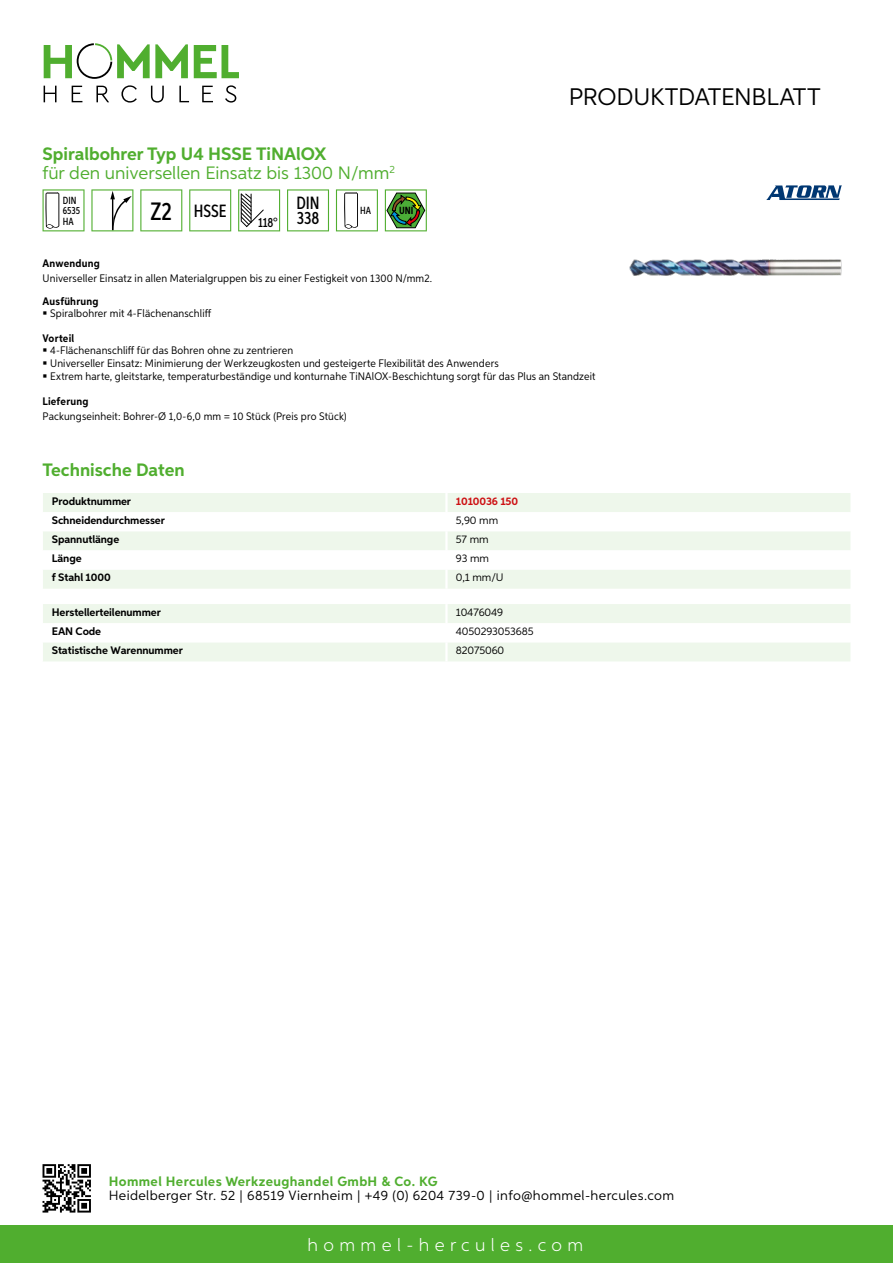
<style>
.page{position:relative;width:893px;height:1263px;background:#fff}
.page>*{position:absolute;margin:0;border:0;box-sizing:border-box;transform-origin:0 0}
.t1{font:24px "Aspira";letter-spacing:-.01em;color:#000}
.t2{font:18px/19.8px "Aspira";color:#50ae2f}
.t3{font:300 18px "Aspira";letter-spacing:.3em;color:#fff}
.t4{font:700 18px "Aspira";color:#50ae2f}
.t5{font:500 17.85px/14.9px "Aspira XX Nar";color:#000}
.t6{font:13.5px "Aspira";letter-spacing:.03em;color:#000}
.t7{font:700 13.5px "Aspira";letter-spacing:.03em;color:#50ae2f}
.t8{font:500 13.35px "Aspira XX Nar";color:#000}
.t9{font:10.95px/12.8px "Aspira Nar";letter-spacing:.015em;color:#000}
.t10{font:700 10.95px "Aspira";letter-spacing:-.01em;color:#000}
.t11{font:10.95px "Aspira";letter-spacing:-.01em;color:#000}
.t12{font:700 10.95px "Aspira Nar";letter-spacing:.02em;color:#000}
.t13{font:700 10.95px "Aspira";letter-spacing:-.01em;color:#cd1013}
.t14{font:500 10.35px/10.4px "Aspira XX Nar";color:#000}
.t15{font:700 10.35px "Aspira XX Nar";color:#000}
.s1{font-weight:700}
.s2{font-size:25.2px}
</style>
<div class="page">
<div style="left:0;top:1226px;width:893px;height:37px;background:#50ae2f"></div>
<svg style="left:43px;top:1164px;width:48px;height:48px"></svg>
<svg style="left:194px;top:45px;width:45px;height:33px"></svg>
<svg style="left:44px;top:43px;width:144px;height:36px"></svg>
<svg style="left:44px;top:86px;width:13px;height:16px"></svg>
<svg style="left:72px;top:86px;width:10px;height:16px"></svg>
<svg style="left:96px;top:86px;width:13px;height:16px"></svg>
<svg style="left:121px;top:85px;width:16px;height:18px"></svg>
<svg style="left:151px;top:86px;width:13px;height:17px"></svg>
<svg style="left:179px;top:86px;width:10px;height:16px"></svg>
<svg style="left:202px;top:86px;width:11px;height:16px"></svg>
<svg style="left:225px;top:85px;width:11px;height:18px"></svg>
<div style="left:43px;top:493px;width:807px;height:96px;background:#eef7eb"></div>
<svg style="left:43px;top:512px;width:807px;height:57px"></svg>
<hr style="left:445px;top:493px;width:3px;height:19px;background:#fff">
<hr style="left:445px;top:512px;width:3px;height:19px;background:#fff">
<hr style="left:445px;top:531px;width:3px;height:19px;background:#fff">
<hr style="left:445px;top:550px;width:3px;height:19px;background:#fff">
<hr style="left:445px;top:569px;width:3px;height:20px;background:#fff">
<svg style="left:43px;top:604px;width:807px;height:57px"></svg>
<hr style="left:445px;top:642px;width:3px;height:19px;background:#fff">
<svg style="left:43px;top:189px;width:42px;height:42px"></svg>
<svg style="left:91px;top:189px;width:42px;height:42px"></svg>
<svg style="left:140px;top:189px;width:42px;height:42px"></svg>
<svg style="left:189px;top:189px;width:42px;height:42px"></svg>
<svg style="left:238px;top:189px;width:42px;height:42px"></svg>
<svg style="left:287px;top:189px;width:42px;height:42px"></svg>
<svg style="left:336px;top:189px;width:42px;height:42px"></svg>
<svg style="left:385px;top:189px;width:42px;height:42px"></svg>
<img style="left:629px;top:259px;width:213px;height:17px">
<svg style="left:766px;top:185px;width:76px;height:15px"></svg>
<h2 class="t2" style="left:43px;top:143px;width:354px"><span class="s1">Spiralbohrer Typ U4 HSSE TiNAlOX<br></span>für den universellen Einsatz bis 1300 N/mm<sup>2</sup></h2>
<p class="t14" style="left:63px;top:195px;width:19px">DIN<br>6535<br>HA</p>
<h3 class="t5" style="left:151px;top:203px;width:77px"><span class="s2">Z2</span> HSSE</h3>
<p class="t8" style="left:258px;top:215px;width:21px">118°</p>
<h3 class="t5" style="left:296px;top:196px;width:25px">DIN<br>338</h3>
<p class="t14" style="left:360px;top:205px;width:12px">HA</p>
<p class="t15" style="left:399px;top:205px;width:16px">UNI</p>
<h1 class="t1" style="left:569px;top:82px;width:253px">Produktdatenblatt</h1>
<p class="t12" style="left:43px;top:257px;width:59px">Anwendung</p>
<p class="t9" style="left:43px;top:272px;width:391px">Universeller Einsatz in allen Materialgruppen bis zu einer Festigkeit von 1300 N/mm2.</p>
<p class="t12" style="left:43px;top:294px;width:58px">Ausführung</p>
<p class="t9" style="left:50px;top:307px;width:163px">Spiralbohrer mit 4-Flächenanschliff</p>
<p class="t12" style="left:43px;top:331px;width:33px">Vorteil</p>
<p class="t9" style="left:50px;top:344px;width:547px">4-Flächenanschliff für das Bohren ohne zu zentrieren<br>Universeller Einsatz: Minimierung der Werkzeugkosten und gesteigerte Flexibilität des Anwenders<br>Extrem harte, gleitstarke, temperaturbeständige und konturnahe TiNAlOX-Beschichtung sorgt für das Plus an Standzeit</p>
<p class="t12" style="left:43px;top:395px;width:47px">Lieferung</p>
<p class="t9" style="left:43px;top:410px;width:306px">Packungseinheit: Bohrer-Ø 1,0-6,0 mm = 10 Stück (Preis pro Stück)</p>
<h2 class="t4" style="left:43px;top:459px;width:144px">Technische Daten</h2>
<p class="t10" style="left:52px;top:494px;width:81px">Produktnummer</p>
<p class="t13" style="left:456px;top:494px;width:64px">1010036 150</p>
<p class="t10" style="left:52px;top:514px;width:115px">Schneidendurchmesser</p>
<p class="t11" style="left:456px;top:514px;width:44px">5,90 mm</p>
<p class="t10" style="left:52px;top:533px;width:69px">Spannutlänge</p>
<p class="t11" style="left:456px;top:533px;width:34px">57 mm</p>
<p class="t10" style="left:52px;top:552px;width:31px">Länge</p>
<p class="t11" style="left:456px;top:552px;width:35px">93 mm</p>
<p class="t10" style="left:52px;top:571px;width:60px">f Stahl 1000</p>
<p class="t11" style="left:456px;top:571px;width:47px">0,1 mm/U</p>
<p class="t10" style="left:52px;top:605px;width:111px">Herstellerteilenummer</p>
<p class="t11" style="left:456px;top:606px;width:49px">10476049</p>
<p class="t10" style="left:52px;top:625px;width:51px">EAN Code</p>
<p class="t11" style="left:456px;top:625px;width:79px">4050293053685</p>
<p class="t10" style="left:52px;top:644px;width:132px">Statistische Warennummer</p>
<p class="t11" style="left:456px;top:644px;width:50px">82075060</p>
<p class="t7" style="left:109px;top:1172px;width:330px">Hommel Hercules Werkzeughandel GmbH &amp; Co. KG</p>
<p class="t6" style="left:109px;top:1187px;width:567px">Heidelberger Str. 52 | 68519 Viernheim | +49 (0) 6204 739-0 | info@hommel-hercules.com</p>
<h2 class="t3" style="left:307px;top:1234px;width:277px">hommel-hercules.com</h2>
</div>
